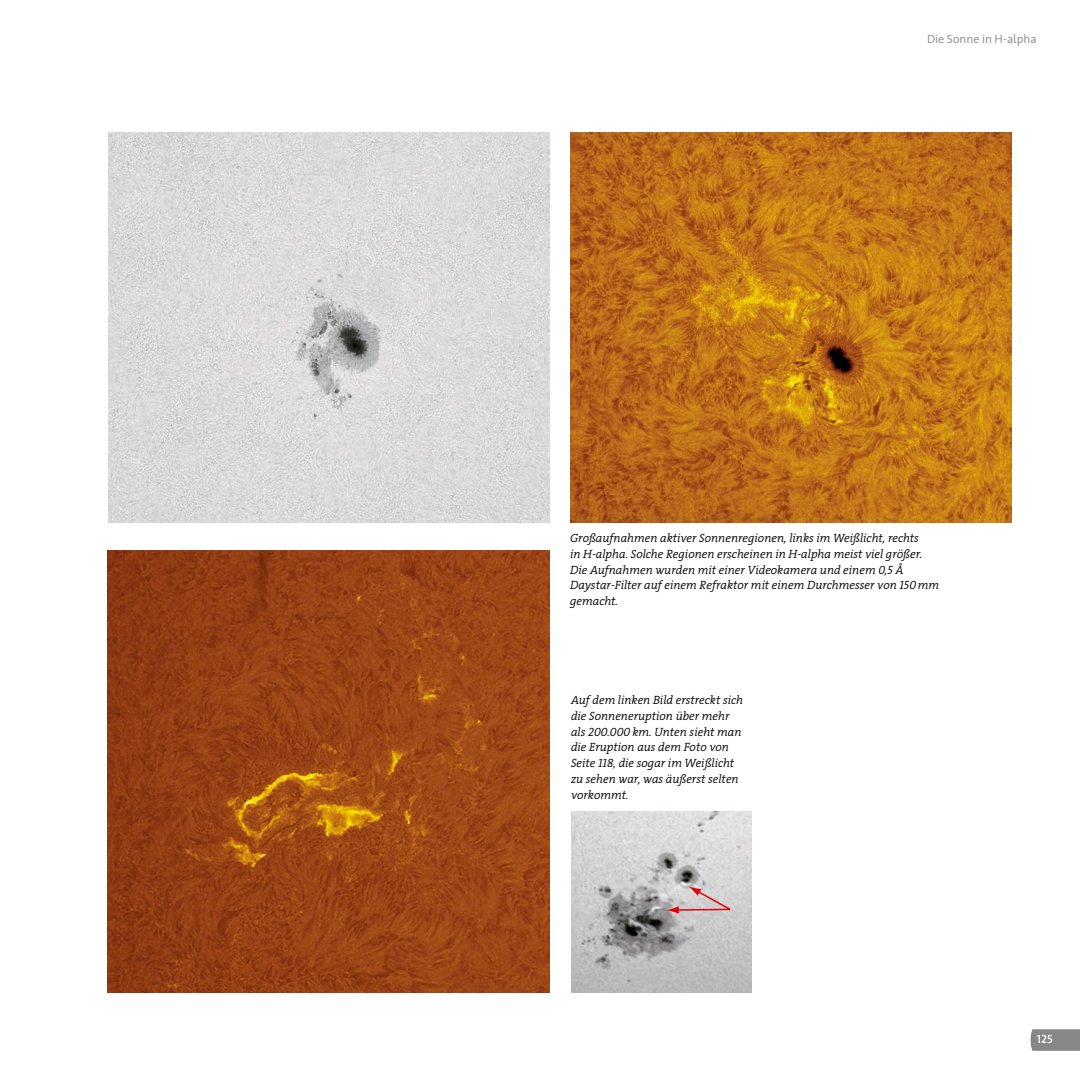
<style>
.page{position:relative;width:1080px;height:1080px;background:#fff}
.page>*{position:absolute;margin:0;border:0;box-sizing:border-box;transform-origin:0 0}
.t1{font:12px/15.8px "The Serif HP4 Se Lig IT";color:#000}
.t2{font:300 12px "The Sans C4 s";color:#868786}
.t3{font:600 12px "The Sans C4 s";color:#fff}
</style>
<div class="page">
<svg style="left:1031px;top:1029px;width:49px;height:22px"></svg>
<img style="left:108px;top:133px;width:441px;height:389px">
<img style="left:570px;top:133px;width:442px;height:389px">
<img style="left:108px;top:551px;width:441px;height:441px">
<img style="left:571px;top:811px;width:180px;height:180px">
<svg style="left:666px;top:886px;width:66px;height:29px;background:#d0b8b9"></svg>
<p class="t2" style="left:927px;top:31px;width:111px">Die Sonne in H-alpha</p>
<p class="t1" style="left:570px;top:531px;width:371px">Großaufnahmen aktiver Sonnenregionen, links im Weißlicht, rechts<br>in H-alpha. Solche Regionen erscheinen in H-alpha meist viel größer.<br>Die Aufnahmen wurden mit einer Videokamera und einem 0,5 Å Daystar-Filter auf einem Refraktor mit einem Durchmesser von 150mm gemacht.</p>
<p class="t1" style="left:571px;top:692px;width:174px">Auf dem linken Bild erstreckt sich die Sonneneruption über mehr als 200.000 km. Unten sieht man die Eruption aus dem Foto von<br>Seite 118, die sogar im Weißlicht zu sehen war, was äußerst selten vorkommt.</p>
<p class="t3" style="left:1037px;top:1032px;width:17px">125</p>
</div>
